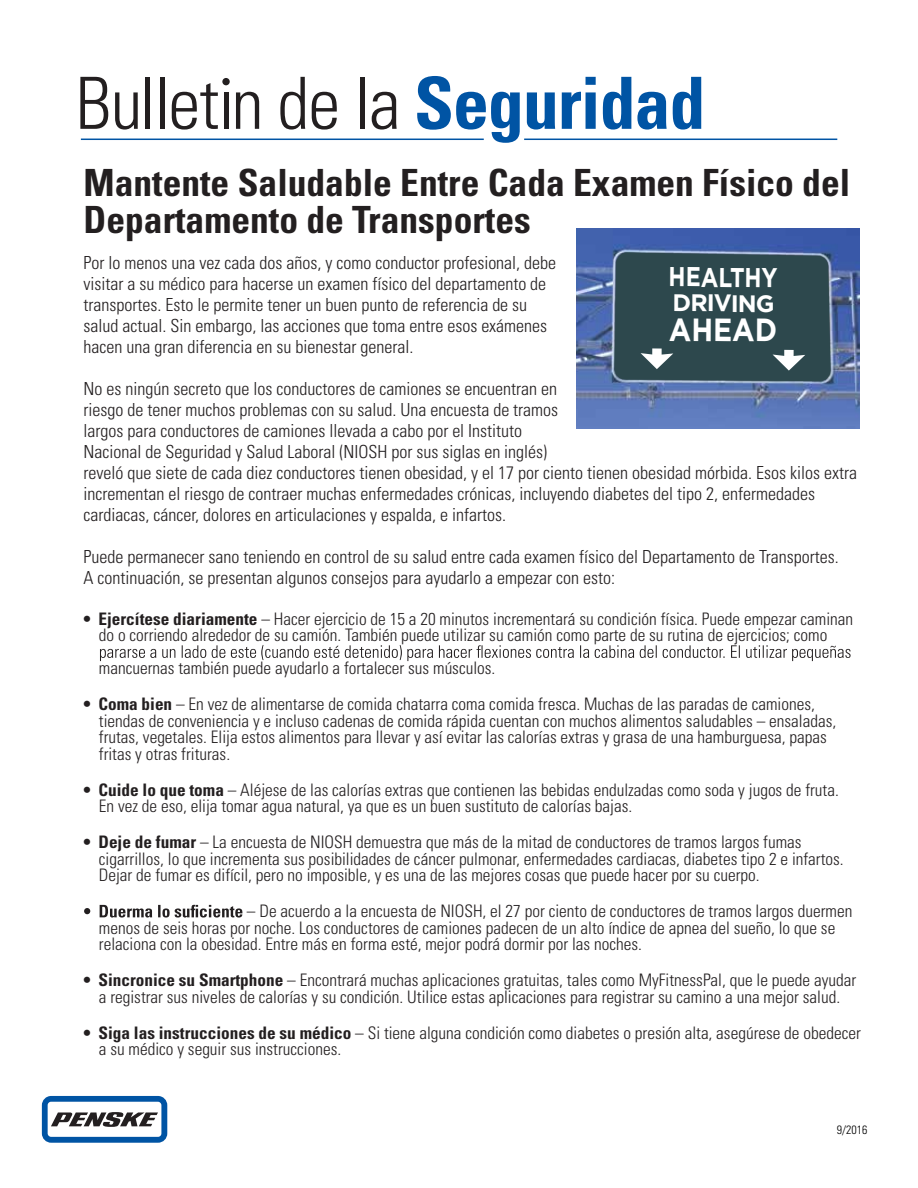
<style>
.page{position:relative;width:918px;height:1188px;background:#fff}
.page>*{position:absolute;margin:0;border:0;box-sizing:border-box;transform-origin:0 0}
.t1{font:700 condensed 37.5px/37.5px "Univers LT Std";color:#231f20}
.t2{font:700 32.1px "Gotham";color:#fff;scale:.89 1}
.t3{font:700 27.15px "Gotham";color:#fff;scale:.82 1}
.t4{font:700 23.85px "Gotham";color:#fff}
.t5{font:300 condensed 18px/21px "Univers LT Std";color:#231f20}
.t6{font:300 condensed 17.25px/16.5px "Univers LT Std";color:#231f20}
.t7{font:300 condensed 12px "Univers LT Std";color:#000}
.s1{font-weight:700}
</style>
<div class="page">
<div style="left:42px;top:1096px;width:125px;height:47px;background:#0054a4;border-radius:9px"></div>
<div style="left:48px;top:1102px;width:113px;height:35px;background:#fff;border-radius:3px"></div>
<svg style="left:51px;top:1112px;width:107px;height:15px"></svg>
<svg style="left:80px;top:77px;width:28px;height:52px"></svg>
<svg style="left:115px;top:92px;width:23px;height:38px"></svg>
<hr style="left:146px;top:77px;width:4px;height:52px;background:#231f20">
<hr style="left:161px;top:77px;width:4px;height:52px;background:#231f20">
<svg style="left:172px;top:83px;width:46px;height:47px"></svg>
<hr style="left:224px;top:92px;width:4px;height:37px;background:#231f20">
<svg style="left:236px;top:92px;width:23px;height:37px"></svg>
<svg style="left:280px;top:77px;width:25px;height:53px"></svg>
<svg style="left:312px;top:92px;width:25px;height:38px"></svg>
<hr style="left:360px;top:77px;width:4px;height:52px;background:#231f20">
<svg style="left:372px;top:92px;width:25px;height:38px"></svg>
<svg style="left:417px;top:76px;width:103px;height:67px"></svg>
<svg style="left:527px;top:92px;width:28px;height:38px"></svg>
<svg style="left:562px;top:77px;width:34px;height:52px"></svg>
<svg style="left:603px;top:77px;width:28px;height:53px"></svg>
<svg style="left:637px;top:77px;width:64px;height:53px"></svg>
<div style="left:222px;top:78px;width:8px;height:7px;background:#231f20;border-radius:50%"></div>
<hr style="left:81px;top:139px;width:403px;height:1px;background:#0054a4">
<hr style="left:524px;top:139px;width:313px;height:1px;background:#0054a4">
<svg style="left:100px;top:645px;width:751px;height:16px"></svg>
<svg style="left:84px;top:905px;width:159px;height:13px"></svg>
<img style="left:577px;top:229px;width:282px;height:200px">
<div style="left:615px;top:252px;width:216px;height:129px;background:#2d484d"></div>
<h1 class="t1" style="left:84px;top:164px;width:768px">Mantente Saludable Entre Cada Examen Físico del<br>Departamento de Transportes</h1>
<p class="t5" style="left:84px;top:252px;width:474px">Por lo menos una vez cada dos años, y como conductor profesional, debe visitar a su médico para hacerse un examen físico del departamento de transportes. Esto le permite tener un buen punto de referencia de su salud actual. Sin embargo, las acciones que toma entre esos exámenes hacen una gran diferencia en su bienestar general.</p>
<p class="t5" style="left:84px;top:378px;width:775px">No es ningún secreto que los conductores de camiones se encuentran en<br>riesgo de tener muchos problemas con su salud. Una encuesta de tramos<br>largos para conductores de camiones llevada a cabo por el Instituto<br>Nacional de Seguridad y Salud Laboral (NIOSH por sus siglas en inglés)<br>reveló que siete de cada diez conductores tienen obesidad, y el 17 por ciento tienen obesidad mórbida. Esos kilos extra incrementan el riesgo de contraer muchas enfermedades crónicas, incluyendo diabetes del tipo 2, enfermedades cardiacas, cáncer, dolores en articulaciones y espalda, e infartos.</p>
<p class="t5" style="left:84px;top:547px;width:757px">Puede permanecer sano teniendo en control de su salud entre cada examen físico del Departamento de Transportes.<br>A continuación, se presentan algunos consejos para ayudarlo a empezar con esto:</p>
<p class="t6" style="left:99px;top:610px;width:756px;text-indent:-15px"><span class="s1">• Ejercítese diariamente</span> – Hacer ejercicio de 15 a 20 minutos incrementará su condición física. Puede empezar caminan do o corriendo alrededor de su camión. También puede utilizar su camión como parte de su rutina de ejercicios; como</p>
<p class="t6" style="left:99px;top:660px;width:398px">mancuernas también puede ayudarlo a fortalecer sus músculos.</p>
<p class="t6" style="left:99px;top:696px;width:739px;text-indent:-15px"><span class="s1">• Coma bien</span> – En vez de alimentarse de comida chatarra coma comida fresca. Muchas de las paradas de camiones, tiendas de conveniencia y e incluso cadenas de comida rápida cuentan con muchos alimentos saludables – ensaladas, frutas, vegetales. Elija estos alimentos para llevar y así evitar las calorías extras y grasa de una hamburguesa, papas fritas y otras frituras.</p>
<p class="t6" style="left:99px;top:782px;width:741px;text-indent:-15px"><span class="s1">• Cuide lo que toma</span> – Aléjese de las calorías extras que contienen las bebidas endulzadas como soda y jugos de fruta.<br>En vez de eso, elija tomar agua natural, ya que es un buen sustituto de calorías bajas.</p>
<p class="t6" style="left:99px;top:834px;width:746px;text-indent:-15px"><span class="s1">• Deje de fumar</span> – La encuesta de NIOSH demuestra que más de la mitad de conductores de tramos largos fumas cigarrillos, lo que incrementa sus posibilidades de cáncer pulmonar, enfermedades cardiacas, diabetes tipo 2 e infartos.<br>Dejar de fumar es difícil, pero no imposible, y es una de las mejores cosas que puede hacer por su cuerpo.</p>
<p class="t6" style="left:99px;top:903px;width:755px;text-indent:148px">– De acuerdo a la encuesta de NIOSH, el 27 por ciento de conductores de tramos largos duermen menos de seis horas por noche. Los conductores de camiones padecen de un alto índice de apnea del sueño, lo que se relaciona con la obesidad. Entre más en forma esté, mejor podrá dormir por las noches.</p>
<p class="t6" style="left:84px;top:972px;width:774px;text-align:center"><span class="s1">• Sincronice su Smartphone</span> – Encontrará muchas aplicaciones gratuitas, tales como MyFitnessPal, que le puede ayudar a registrar sus niveles de calorías y su condición. Utilice estas aplicaciones para registrar su camino a una mejor salud.</p>
<p class="t6" style="left:99px;top:1025px;width:764px;text-indent:-15px"><span class="s1">• Siga las instrucciones de su médico</span> – Si tiene alguna condición como diabetes o presión alta, asegúrese de obedecer a su médico y seguir sus instrucciones.</p>
<h3 class="t3" style="left:669px;top:258px;width:135px;rotate:1deg">HEALTHY</h3>
<h3 class="t4" style="left:673px;top:286px;width:103px;rotate:1deg">DRIVING</h3>
<h2 class="t2" style="left:669px;top:308px;width:123px;rotate:1deg">AHEAD</h2>
<p class="t7" style="left:837px;top:1123px;width:32px">9/2016</p>
</div>
